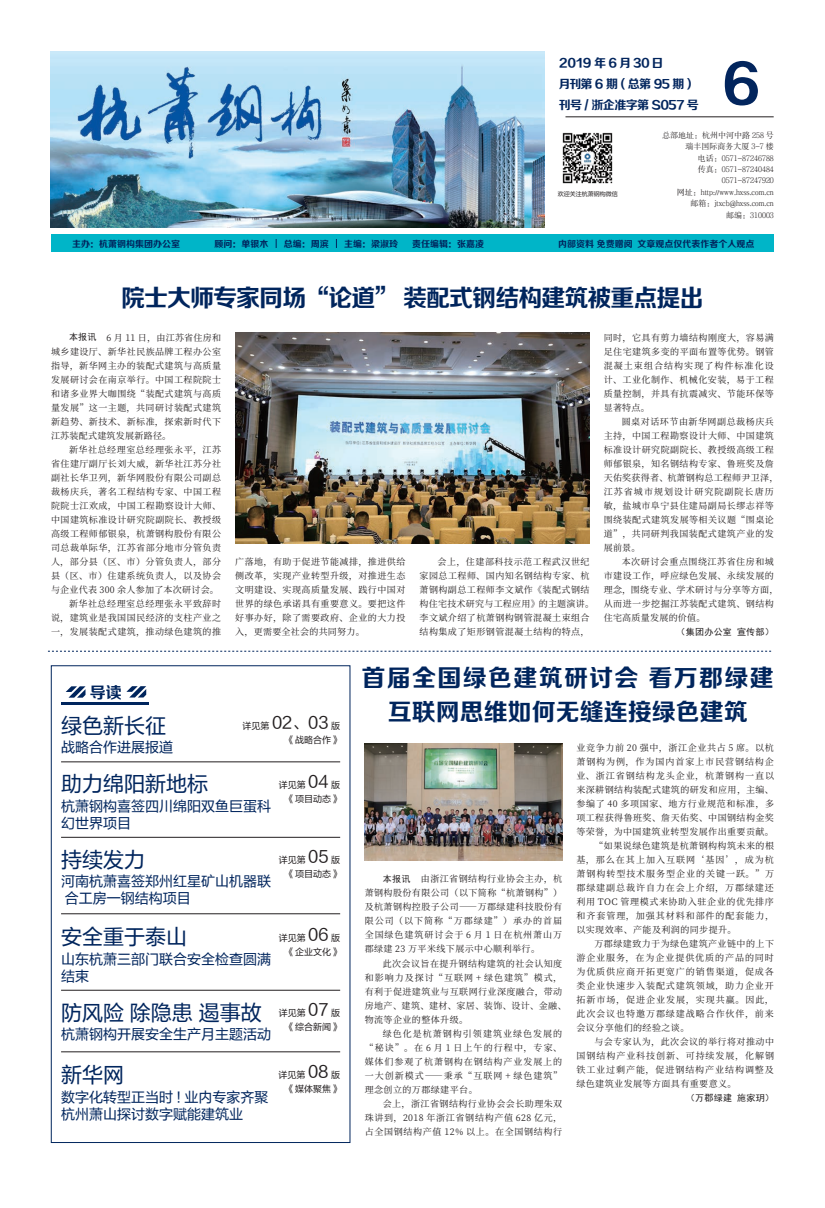
<style>
.page{position:relative;width:825px;height:1208px;background:#fff}
.page>*{position:absolute;margin:0;border:0;box-sizing:border-box;transform-origin:0 0}
.t1{font:53.2px "FZZCHJW GB1 0";color:#02255d}
.t2{font:24px/34px "FZZCHJW GB1 0";letter-spacing:.025em;color:#00255d;text-align:center}
.t3{font:24px "FZZCHJW GB1 0";letter-spacing:-.04em;color:#00255d}
.t4{font:21px "FZLTHJW GB1 0";color:#00255d}
.t5{font:16px "FZLTHJW GB1 0";color:#231f20}
.t6{font:16px "FZZCHJW GB1 0";color:#00255d}
.t7{font:14px/17px "FZLTHJW GB1 0";color:#00255d}
.t8{font:12px/21px "FZZCHJW GB1 0";letter-spacing:-.04em;color:#02255d}
.t9{font:9px/14px "Source Han Serif CN";letter-spacing:.055em;color:#231f20;text-align:justify}
.t10{font:9px "Source Han Serif CN";letter-spacing:.105em;color:#231f20}
.t11{font:9px "Source Han Serif CN";letter-spacing:.11em;color:#231f20}
.t12{font:9px/14px "FZLTHJW GB1 0";color:#231f20;text-align:right}
.t13{font:9px "FZZCHJW GB1 0";color:#00255d}
.t14{font:9px "Source Han Serif CN";letter-spacing:.075em;color:#231f20}
.t15{font:9px "Source Han Serif CN";letter-spacing:.115em;color:#231f20}
.t16{font:9px "Sim Hei";letter-spacing:.03em;color:#231f20}
.t17{font:8px/11.4px "FZSSJW GB1 0";color:#231f20;text-align:right}
.t18{font:6px "FZLTHJW GB1 0";color:#231f20}
.s1{font-family:"Sim Hei"}
.s2{font-size:9px}
.s3{font-size:16px}
</style>
<div class="page">
<img style="left:562px;top:132px;width:51px;height:52px">
<img style="left:51px;top:51px;width:493px;height:176px">
<hr style="left:565px;top:117px;width:209px;height:1px;background:#231f20">
<div style="left:51px;top:235px;width:723px;height:17px;background:#00b5c8"></div>
<svg style="left:48px;top:651px;width:723px;height:1px"></svg>
<img style="left:235px;top:333px;width:355px;height:210px">
<img style="left:365px;top:743px;width:197px;height:117px">
<div style="left:51px;top:665px;width:299px;height:477px;border:1px solid #00255d"></div>
<hr style="left:61px;top:702px;width:88px;height:3px;background:#00255d">
<svg style="left:66px;top:686px;width:20px;height:11px"></svg>
<svg style="left:126px;top:686px;width:20px;height:11px"></svg>
<hr style="left:61px;top:1051px;width:279px;height:1px;background:#231f20">
<hr style="left:61px;top:913px;width:279px;height:1px;background:#231f20">
<hr style="left:61px;top:761px;width:279px;height:1px;background:#231f20">
<hr style="left:61px;top:990px;width:279px;height:1px;background:#231f20">
<hr style="left:61px;top:837px;width:279px;height:1px;background:#231f20">
<h3 class="t8" style="left:558px;top:53px;width:142px">2019年6月30日<br>月刊第6期 (总第95期)刊号 / 浙企准字第 S057 号</h3>
<h1 class="t1" style="left:722px;top:56px;width:40px">6</h1>
<p class="t17" style="left:662px;top:130px;width:113px">总部地址：杭州中河中路 258 号瑞丰国际商务大厦 3-7 楼<br>电话：0571-87246788<br>传真：0571-87240484<br>0571-87247920<br>网址：http://www.hxss.com.cn<br>邮箱：jtxcb@hxss.com.cn<br>邮编：310003</p>
<p class="t18" style="left:558px;top:191px;width:61px">欢迎关注杭萧钢构微信</p>
<p class="t13" style="left:72px;top:239px;width:109px">主办：杭萧钢构集团办公室</p>
<p class="t13" style="left:215px;top:239px;width:55px">顾问：单银木</p>
<p class="t13" style="left:284px;top:239px;width:46px">总编：周滨</p>
<p class="t13" style="left:344px;top:239px;width:55px">主编：梁淑玲</p>
<p class="t13" style="left:412px;top:239px;width:73px">责任编辑：张嘉凌</p>
<p class="t13" style="left:558px;top:239px;width:198px">内部资料 免费赠阅 文章观点仅代表作者个人观点</p>
<h2 class="t3" style="left:121px;top:286px;width:584px">院士大师专家同场“论道” 装配式钢结构建筑被重点提出</h2>
<p class="t9" style="left:51px;top:330px;width:172px;text-indent:18px"><span class="s1">本报讯</span> 6 月 11 日，由江苏省住房和城乡建设厅、新华社民族品牌工程办公室指导，新华网主办的装配式建筑与高质量发展研讨会在南京举行。中国工程院院士和诸多业界大咖围绕“装配式建筑与高质量发展”这一主题，共同研讨装配式建筑新趋势、新技术、新标准，探索新时代下江苏装配式建筑发展新路径。</p>
<p class="t9" style="left:51px;top:442px;width:172px;text-align:right">新华社总经理室总经理张永平，江苏<br>省住建厅副厅长刘大威，新华社江苏分社副社长华卫列，新华网股份有限公司副总裁杨庆兵，著名工程结构专家、中国工程院院士江欢成，中国工程勘察设计大师、中国建筑标准设计研究院副院长、教授级高级工程师郁银泉，杭萧钢构股份有限公司总裁单际华，江苏省部分地市分管负责人，部分县（区、市）分管负责人，部分县（区、市）住建系统负责人，以及协会与企业代表 300 余人参加了本次研讨会。新华社总经理室总经理张永平致辞时<br>说，建筑业是我国国民经济的支柱产业之一，发展装配式建筑，推动绿色建筑的推</p>
<p class="t9" style="left:235px;top:555px;width:172px">广落地，有助于促进节能减排，推进供给侧改革，实现产业转型升级，对推进生态文明建设、实现高质量发展、践行中国对世界的绿色承诺具有重要意义。要把这件好事办好，除了需要政府、企业的大力投入，更需要全社会的共同努力。</p>
<p class="t9" style="left:419px;top:555px;width:176px;text-align:left;text-indent:18px">会上，住建部科技示范工程武汉世纪家园总工程师、国内知名钢结构专家、杭萧钢构副总工程师李文斌作《装配式钢结构住宅技术研究与工程应用》的主题演讲。李文斌介绍了杭萧钢构钢管混凝土束组合结构集成了矩形钢管混凝土结构的特点，</p>
<p class="t9" style="left:604px;top:331px;width:172px">同时，它具有剪力墙结构刚度大，容易满足住宅建筑多变的平面布置等优势。钢管混凝土束组合结构实现了构件标准化设计、工业化制作、机械化安装，易于工程质量控制，并具有抗震减灾、节能环保等显著特点。</p>
<p class="t9" style="left:604px;top:415px;width:176px;text-align:left;text-indent:18px">圆桌对话环节由新华网副总裁杨庆兵主持，中国工程勘察设计大师、中国建筑标准设计研究院副院长、教授级高级工程师郁银泉，知名钢结构专家、鲁班奖及詹天佑奖获得者、杭萧钢构总工程师尹卫泽，江苏省城市规划设计研究院副院长唐历敏，盐城市阜宁县住建局副局长缪志祥等围绕装配式建筑发展等相关议题“围桌论道”，共同研判我国装配式建筑产业的发展前景。</p>
<p class="t9" style="left:604px;top:555px;width:176px;text-align:left;text-indent:18px">本次研讨会重点围绕江苏省住房和城市建设工作，呼应绿色发展、永续发展的理念，围绕专业、学术研讨与分享等方面，从而进一步挖掘江苏装配式建筑、钢结构住宅高质量发展的价值。</p>
<p class="t16" style="left:677px;top:627px;width:99px">（集团办公室 宣传部）</p>
<h3 class="t6" style="left:90px;top:684px;width:33px">导读</h3>
<h3 class="t4" style="left:61px;top:714px;width:107px">绿色新长征</h3>
<h3 class="t7" style="left:61px;top:739px;width:114px">战略合作进展报道</h3>
<h3 class="t5" style="left:243px;top:713px;width:99px"><span class="s2">详见第</span> 02、03 <span class="s2">版</span></h3>
<p class="t12" style="left:286px;top:733px;width:55px">《战略合作》</p>
<p class="t12" style="left:279px;top:778px;width:63px">详见第 <span class="s3">04</span> 版《项目动态》</p>
<h3 class="t4" style="left:61px;top:772px;width:149px">助力绵阳新地标</h3>
<h3 class="t7" style="left:61px;top:798px;width:212px">杭萧钢构喜签四川绵阳双鱼巨蛋科幻世界项目</h3>
<h3 class="t4" style="left:61px;top:848px;width:86px">持续发力</h3>
<h3 class="t7" style="left:61px;top:873px;width:212px">河南杭萧喜签郑州红星矿山机器联合工房一钢结构项目</h3>
<p class="t12" style="left:279px;top:853px;width:63px">详见第 <span class="s3">05</span> 版</p>
<p class="t12" style="left:286px;top:867px;width:55px">《项目动态》</p>
<h3 class="t4" style="left:61px;top:925px;width:128px">安全重于泰山</h3>
<h3 class="t7" style="left:61px;top:951px;width:212px">山东杭萧三部门联合安全检查圆满结束</h3>
<p class="t12" style="left:279px;top:931px;width:63px">详见第 <span class="s3">06</span> 版《企业文化》</p>
<h3 class="t4" style="left:61px;top:1001px;width:202px">防风险 除隐患 遏事故</h3>
<h3 class="t7" style="left:61px;top:1026px;width:211px">杭萧钢构开展安全生产月主题活动</h3>
<p class="t12" style="left:279px;top:1005px;width:63px">详见第 <span class="s3">07</span> 版</p>
<p class="t12" style="left:286px;top:1019px;width:55px">《综合新闻》</p>
<h3 class="t4" style="left:61px;top:1062px;width:64px">新华网</h3>
<h3 class="t7" style="left:61px;top:1088px;width:209px">数字化转型正当时 ! 业内专家齐聚杭州萧山探讨数字赋能建筑业</h3>
<p class="t12" style="left:279px;top:1068px;width:63px">详见第 <span class="s3">08</span> 版《媒体聚焦》</p>
<h2 class="t2" style="left:362px;top:662px;width:414px">首届全国绿色建筑研讨会 看万郡绿建互联网思维如何无缝连接绿色建筑</h2>
<p class="t9" style="left:365px;top:872px;width:199px;text-indent:18px"><span class="s1">本报讯</span> 由浙江省钢结构行业协会主办，杭萧钢构股份有限公司（以下简称“杭萧钢构”）及杭萧钢构控股子公司⸺万郡绿建科技股份有限公司（以下简称“万郡绿建”）承办的首届全国绿色建筑研讨会于 6 月 1 日在杭州萧山万郡绿建 23 万平米线下展示中心顺利举行。</p>
<p class="t9" style="left:365px;top:956px;width:204px;text-align:left;text-indent:18px">此次会议旨在提升钢结构建筑的社会认知度和影响力及探讨“互联网 + 绿色建筑”模式，有利于促进建筑业与互联网行业深度融合，带动房地产、建筑、建材、家居、装饰、设计、金融、物流等企业的整体升级。</p>
<p class="t9" style="left:365px;top:1026px;width:199px;text-indent:18px">绿色化是杭萧钢构引领建筑业绿色发展的“秘诀”。在 6 月 1 日上午的行程中，专家、媒体们参观了杭萧钢构在钢结构产业发展上的一大创新模式⸺ 秉承“互联网 + 绿色建筑”理念创立的万郡绿建平台。</p>
<p class="t9" style="left:365px;top:1096px;width:199px;text-indent:18px">会上，浙江省钢结构行业协会会长助理朱双珠讲到，2018 年浙江省钢结构产值 628 亿元，占全国钢结构产值 12% 以上。在全国钢结构行</p>
<p class="t14" style="left:576px;top:742px;width:199px">业竞争力前 20 强中，浙江企业共占 5 席。以杭</p>
<p class="t10" style="left:576px;top:756px;width:199px">萧钢构为例，作为国内首家上市民营钢结构企</p>
<p class="t11" style="left:576px;top:770px;width:199px">业、浙江省钢结构龙头企业，杭萧钢构一直以</p>
<p class="t9" style="left:576px;top:783px;width:199px">来深耕钢结构装配式建筑的研发和应用，主编、</p>
<p class="t14" style="left:576px;top:798px;width:199px">参编了 40 多项国家、地方行业规范和标准，多</p>
<p class="t9" style="left:576px;top:811px;width:199px">项工程获得鲁班奖、詹天佑奖、中国钢结构金奖</p>
<p class="t9" style="left:576px;top:825px;width:199px">等荣誉，为中国建筑业转型发展作出重要贡献。</p>
<p class="t9" style="left:594px;top:839px;width:181px">“如果说绿色建筑是杭萧钢构构筑未来的根</p>
<p class="t15" style="left:576px;top:854px;width:199px">基，那么在其上加入互联网‘基因’，成为杭</p>
<p class="t11" style="left:576px;top:868px;width:199px">萧钢构转型技术服务型企业的关键一跃。”万</p>
<p class="t10" style="left:576px;top:882px;width:199px">郡绿建副总裁许自力在会上介绍，万郡绿建还</p>
<p class="t9" style="left:576px;top:895px;width:199px">利用 TOC 管理模式来协助入驻企业的优先排序</p>
<p class="t11" style="left:576px;top:910px;width:199px">和齐套管理，加强其材料和部件的配套能力，</p>
<p class="t9" style="left:576px;top:923px;width:162px">以实现效率、产能及利润的同步提升。</p>
<p class="t9" style="left:594px;top:937px;width:181px">万郡绿建致力于为绿色建筑产业链中的上下</p>
<p class="t10" style="left:576px;top:952px;width:199px">游企业服务，在为企业提供优质的产品的同时</p>
<p class="t10" style="left:576px;top:966px;width:199px">为优质供应商开拓更宽广的销售渠道，促成各</p>
<p class="t10" style="left:576px;top:980px;width:199px">类企业快速步入装配式建筑领域，助力企业开</p>
<p class="t15" style="left:576px;top:994px;width:199px">拓新市场，促进企业发展，实现共赢。因此，</p>
<p class="t10" style="left:576px;top:1008px;width:199px">此次会议也特邀万郡绿建战略合作伙伴，前来</p>
<p class="t9" style="left:576px;top:1021px;width:114px">会议分享他们的经验之谈。</p>
<p class="t9" style="left:594px;top:1035px;width:181px">与会专家认为，此次会议的举行将对推动中</p>
<p class="t11" style="left:576px;top:1050px;width:199px">国钢结构产业科技创新、可持续发展，化解钢</p>
<p class="t10" style="left:576px;top:1064px;width:199px">铁工业过剩产能，促进钢结构产业结构调整及</p>
<p class="t9" style="left:576px;top:1077px;width:162px">绿色建筑业发展等方面具有重要意义。</p>
<p class="t16" style="left:686px;top:1093px;width:89px">（万郡绿建 施家玥）</p>
</div>
